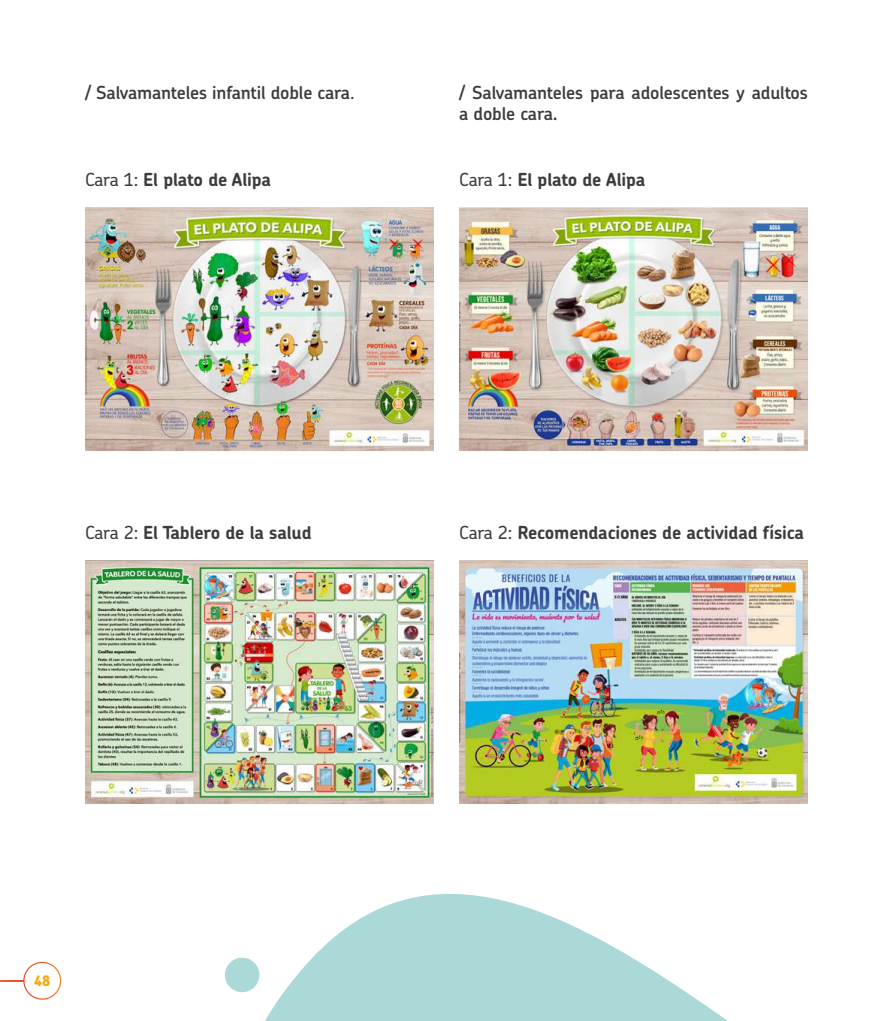
<style>
.page{position:relative;width:893px;height:1021px;background:#fff}
.page>*{position:absolute;margin:0;border:0;box-sizing:border-box;transform-origin:0 0}
.t1{font:700 18px "Chevin Pro";letter-spacing:-.01em;color:#3c3c3b}
.t2{font:600 18px/21px "Chevin Pro";letter-spacing:-.01em;color:#3c3c3b}
.t3{font:800 14.4px "Chevin Pro";color:#f8aa0b}
.s1{font-weight:500}
</style>
<div class="page">
<svg style="left:0;top:980px;width:23px;height:1px"></svg>
<div style="left:23px;top:961px;width:38px;height:38px;border:1px solid #fff;border-radius:50%"></div>
<img style="left:85px;top:560px;width:349px;height:243px">
<img style="left:459px;top:560px;width:349px;height:243px">
<img style="left:459px;top:207px;width:348px;height:244px">
<img style="left:85px;top:208px;width:349px;height:243px">
<svg style="left:225px;top:894px;width:502px;height:126px;fill:#abd9d8"></svg>
<div style="left:225px;top:957px;width:34px;height:35px;background:#abd9d8;border-radius:50%"></div>
<p class="t2" style="left:85px;top:81px;width:271px">/ Salvamanteles infantil doble cara<span class="s1">.</span></p>
<p class="t2" style="left:459px;top:81px;width:350px">/ Salvamanteles para adolescentes y adultos a doble cara.</p>
<p class="t1" style="left:85px;top:168px;width:188px"><span class="s1">Cara 1:</span> El plato de Alipa</p>
<p class="t1" style="left:459px;top:168px;width:188px"><span class="s1">Cara 1:</span> El plato de Alipa</p>
<p class="t1" style="left:85px;top:520px;width:228px"><span class="s1">Cara 2:</span> El Tablero de la salud</p>
<p class="t1" style="left:459px;top:520px;width:346px"><span class="s1">Cara 2:</span> Recomendaciones de actividad física</p>
<p class="t3" style="left:34px;top:971px;width:18px">48</p>
</div>
